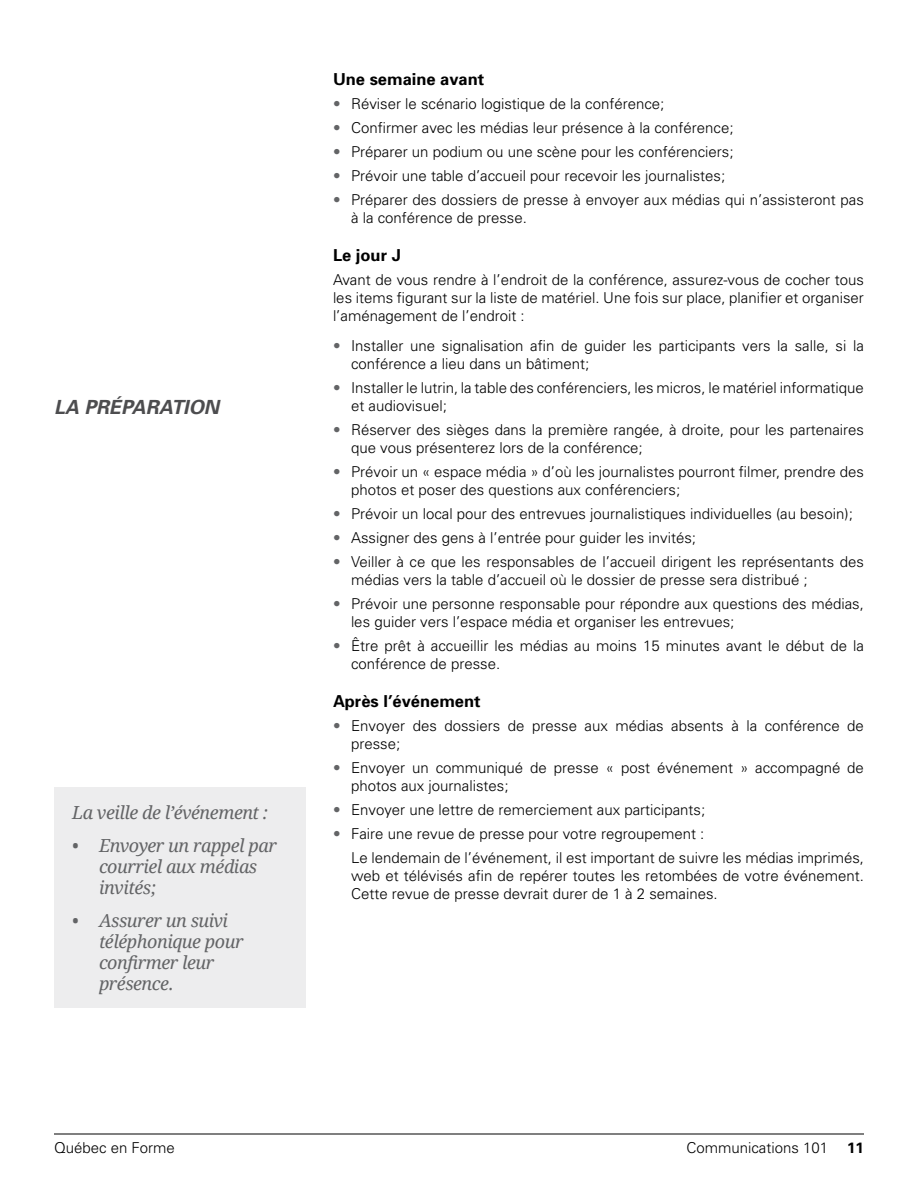
<style>
.page{position:relative;width:918px;height:1188px;background:#fff}
.page>*{position:absolute;margin:0;border:0;box-sizing:border-box;transform-origin:0 0}
.t1{font:italic 700 19.5px "Univers";color:#4d4d4f}
.t2{font:italic 18px/21px "Droid Serif";letter-spacing:-.025em;color:#636466}
.t3{font:700 16.5px "Univers";color:#000}
.t4{font:300 15px/18px "Univers";color:#000}
.t5{font:700 15px "Univers";color:#000}
.s1{color:#636466}
</style>
<div class="page">
<hr style="left:54px;top:1134px;width:810px;height:1px;background:#000">
<div style="left:54px;top:788px;width:252px;height:220px;background:#ededee"></div>
<h1 class="t1" style="left:54px;top:396px;width:167px">LA PRÉPARATION</h1>
<p class="t2" style="left:72px;top:803px;width:198px">La veille de l’événement :</p>
<p class="t2" style="left:99px;top:836px;width:179px;text-indent:-27px">• Envoyer un rappel par courriel aux médias invités;</p>
<p class="t2" style="left:99px;top:911px;width:146px;text-indent:-27px">• Assurer un suivi téléphonique pour confirmer leur présence.</p>
<p class="t3" style="left:333px;top:69px;width:153px">Une semaine avant</p>
<p class="t4" style="left:333px;top:95px;width:333px"><span class="s1">•</span> Réviser le scénario logistique de la conférence;</p>
<p class="t4" style="left:333px;top:119px;width:402px"><span class="s1">•</span> Confirmer avec les médias leur présence à la conférence;</p>
<p class="t4" style="left:333px;top:143px;width:402px"><span class="s1">•</span> Préparer un podium ou une scène pour les conférenciers;</p>
<p class="t4" style="left:333px;top:167px;width:394px"><span class="s1">•</span> Prévoir une table d’accueil pour recevoir les journalistes;</p>
<p class="t4" style="left:351px;top:191px;width:514px;text-indent:-18px"><span class="s1">•</span> Préparer des dossiers de presse à envoyer aux médias qui n’assisteront pas à la conférence de presse.</p>
<p class="t3" style="left:333px;top:245px;width:69px">Le jour J</p>
<p class="t4" style="left:333px;top:271px;width:533px;text-align:justify">Avant de vous rendre à l’endroit de la conférence, assurez-vous de cocher tous les items figurant sur la liste de matériel. Une fois sur place, planifier et organiser l’aménagement de l’endroit :</p>
<p class="t4" style="left:351px;top:337px;width:515px;text-indent:-18px"><span class="s1">•</span> Installer une signalisation afin de guider les participants vers la salle, si la conférence a lieu dans un bâtiment;</p>
<p class="t4" style="left:351px;top:379px;width:514px;text-indent:-18px"><span class="s1">•</span> Installer le lutrin, la table des conférenciers, les micros, le matériel informatique et audiovisuel;</p>
<p class="t4" style="left:351px;top:421px;width:515px;text-indent:-18px"><span class="s1">•</span> Réserver des sièges dans la première rangée, à droite, pour les partenaires que vous présenterez lors de la conférence;</p>
<p class="t4" style="left:351px;top:463px;width:514px;text-indent:-18px"><span class="s1">•</span> Prévoir un « espace média » d’où les journalistes pourront filmer, prendre des photos et poser des questions aux conférenciers;</p>
<p class="t4" style="left:333px;top:505px;width:521px"><span class="s1">•</span> Prévoir un local pour des entrevues journalistiques individuelles (au besoin);</p>
<p class="t4" style="left:333px;top:529px;width:365px"><span class="s1">•</span> Assigner des gens à l’entrée pour guider les invités;</p>
<p class="t4" style="left:351px;top:553px;width:515px;text-indent:-18px"><span class="s1">•</span> Veiller à ce que les responsables de l’accueil dirigent les représentants des médias vers la table d’accueil où le dossier de presse sera distribué ;</p>
<p class="t4" style="left:351px;top:595px;width:514px;text-indent:-18px"><span class="s1">•</span> Prévoir une personne responsable pour répondre aux questions des médias, les guider vers l’espace média et organiser les entrevues;</p>
<p class="t4" style="left:351px;top:637px;width:515px;text-indent:-18px"><span class="s1">•</span> Être prêt à accueillir les médias au moins 15 minutes avant le début de la conférence de presse.</p>
<p class="t3" style="left:333px;top:691px;width:149px">Après l’événement</p>
<p class="t4" style="left:351px;top:716px;width:514px;text-indent:-18px"><span class="s1">•</span> Envoyer des dossiers de presse aux médias absents à la conférence de presse;</p>
<p class="t4" style="left:351px;top:758px;width:514px;text-indent:-18px"><span class="s1">•</span> Envoyer un communiqué de presse « post événement » accompagné de photos aux journalistes;</p>
<p class="t4" style="left:333px;top:800px;width:374px"><span class="s1">•</span> Envoyer une lettre de remerciement aux participants;</p>
<p class="t4" style="left:351px;top:821px;width:515px;line-height:24px;text-indent:-18px"><span class="s1">•</span> Faire une revue de presse pour votre regroupement :<br>Le lendemain de l’événement, il est important de suivre les médias imprimés,</p>
<p class="t4" style="left:351px;top:866px;width:514px">web et télévisés afin de repérer toutes les retombées de votre événement.<br>Cette revue de presse devrait durer de 1 à 2 semaines.</p>
<p class="t4" style="left:54px;top:1139px;width:122px">Québec en Forme</p>
<p class="t4" style="left:686px;top:1139px;width:143px">Communications 101</p>
<p class="t5" style="left:847px;top:1139px;width:18px">11</p>
</div>
